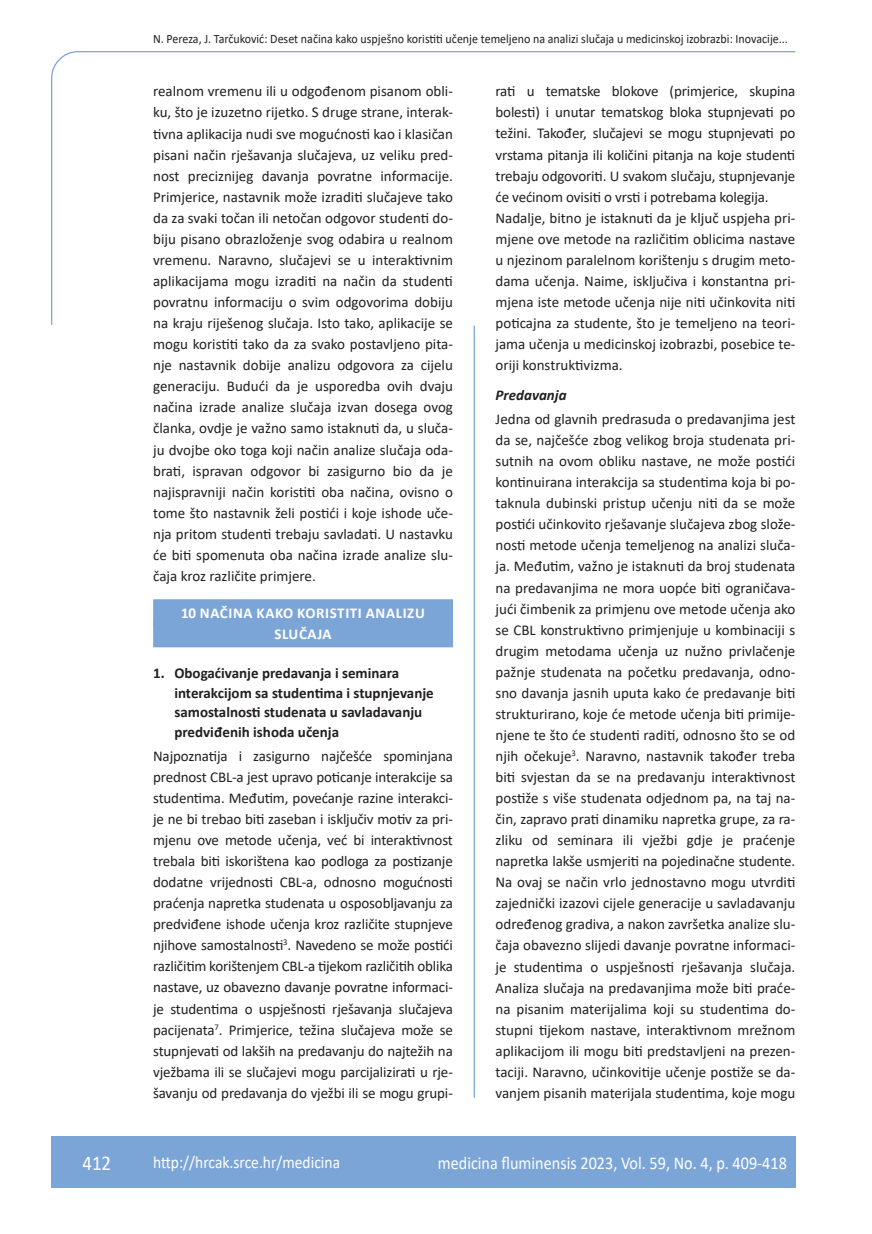
<style>
.page{position:relative;width:872px;height:1234px;background:#fff}
.page>*{position:absolute;margin:0;border:0;box-sizing:border-box;transform-origin:0 0}
.t1{font:21px "Calibri";color:#fff;scale:.9 1}
.t2{font:18px "Calibri";color:#fff;scale:.9 1}
.t3{font:17.25px "Calibri";color:#fff;scale:.9 1}
.osnovni_tekst{font:15px/21px "Calibri";letter-spacing:-.01em;color:#231f20;text-align:justify}
.podnaslov{font:700 15px/19.5px "Calibri";color:#231f20}
.naslov_ruler{font:700 15px "Calibri";letter-spacing:.04em;color:#fff}
.podpodnaslov{font:italic 700 15px "Calibri";color:#231f20}
.glava{font:12.75px "Calibri";color:#231f20;scale:.94 1}
</style>
<div class="page">
<svg style="left:51px;top:51px;width:745px;height:274px"></svg>
<hr style="left:473px;top:325px;width:2px;height:772px;background:#7ca5d7">
<div style="left:51px;top:1135px;width:744px;height:51px;background:#7ca5d7"></div>
<div style="left:153px;top:599px;width:300px;height:27px;background:#7ca5d7"></div>
<div style="left:153px;top:620px;width:300px;height:27px;background:#7ca5d7"></div>
<p class="glava" style="left:153px;top:29px;width:677px">N. Pereza, J. Tarčuković: Deset načina kako uspješno koristiti učenje temeljeno na analizi slučaja u medicinskoj izobrazbi: Inovacije...</p>
<p class="osnovni_tekst" style="left:153px;top:80px;width:301px">realnom vremenu ili u odgođenom pisanom obli&shy;ku, što je izuzetno rijetko. S druge strane, interak&shy;tivna aplikacija nudi sve mogućnosti kao i klasičan pisani način rješavanja slučajeva, uz veliku pred&shy;nost preciznijeg davanja povratne informacije.<br>Primjerice, nastavnik može izraditi slučajeve tako da za svaki točan ili netočan odgovor studenti do&shy;biju pisano obrazloženje svog odabira u realnom vremenu. Naravno, slučajevi se u interaktivnim aplikacijama mogu izraditi na način da studenti povratnu informaciju o svim odgovorima dobiju na kraju riješenog slučaja. Isto tako, aplikacije se mogu koristiti tako da za svako postavljeno pita&shy;nje nastavnik dobije analizu odgovora za cijelu generaciju. Budući da je usporedba ovih dvaju načina izrade analize slučaja izvan dosega ovog članka, ovdje je važno samo istaknuti da, u sluča&shy;ju dvojbe oko toga koji način analize slučaja oda&shy;brati, ispravan odgovor bi zasigurno bio da je najispravniji način koristiti oba načina, ovisno o tome što nastavnik želi postići i koje ishode uče&shy;nja pritom studenti trebaju savladati. U nastavku će biti spomenuta oba načina izrade analize slu&shy;čaja kroz različite primjere.</p>
<p class="naslov_ruler" style="left:181px;top:602px;width:245px">10 NAČINA KAKO KORISTITI ANALIZU</p>
<p class="naslov_ruler" style="left:274px;top:623px;width:59px">SLUČAJA</p>
<p class="podnaslov" style="left:174px;top:663px;width:261px;text-indent:-21px">1. Obogaćivanje predavanja i seminara interakcijom sa studentima i stupnjevanje samostalnosti studenata u savladavanju predviđenih ishoda učenja</p>
<p class="osnovni_tekst" style="left:153px;top:744px;width:301px">Najpoznatija i zasigurno najčešće spominjana prednost CBL-a jest upravo poticanje interakcije sa studentima. Međutim, povećanje razine interakci&shy;je ne bi trebao biti zaseban i isključiv motiv za pri&shy;mjenu ove metode učenja, već bi interaktivnost trebala biti iskorištena kao podloga za postizanje dodatne vrijednosti CBL-a, odnosno mogućnosti praćenja napretka studenata u osposobljavanju za predviđene ishode učenja kroz različite stupnjeve njihove samostalnosti<sup>3</sup>. Navedeno se može postići različitim korištenjem CBL-a tijekom različitih oblika nastave, uz obavezno davanje povratne informaci&shy;je studentima o uspješnosti rješavanja slučajeva pacijenata<sup>7</sup>. Primjerice, težina slučajeva može se stupnjevati od lakših na predavanju do najtežih na vježbama ili se slučajevi mogu parcijalizirati u rje&shy;šavanju od predavanja do vježbi ili se mogu grupi-</p>
<p class="osnovni_tekst" style="left:495px;top:80px;width:301px">rati u tematske blokove (primjerice, skupina bolesti) i unutar tematskog bloka stupnjevati po težini. Također, slučajevi se mogu stupnjevati po vrstama pitanja ili količini pitanja na koje studenti trebaju odgovoriti. U svakom slučaju, stupnjevanje će većinom ovisiti o vrsti i potrebama kolegija.</p>
<p class="osnovni_tekst" style="left:495px;top:207px;width:301px">Nadalje, bitno je istaknuti da je ključ uspjeha pri&shy;mjene ove metode na različitim oblicima nastave u njezinom paralelnom korištenju s drugim meto&shy;dama učenja. Naime, isključiva i konstantna pri&shy;mjena iste metode učenja nije niti učinkovita niti poticajna za studente, što je temeljeno na teori&shy;jama učenja u medicinskoj izobrazbi, posebice te&shy;oriji konstruktivizma.</p>
<p class="podpodnaslov" style="left:495px;top:384px;width:73px">Predavanja</p>
<p class="osnovni_tekst" style="left:495px;top:408px;width:301px">Jedna od glavnih predrasuda o predavanjima jest da se, najčešće zbog velikog broja studenata pri&shy;sutnih na ovom obliku nastave, ne može postići kontinuirana interakcija sa studentima koja bi po&shy;taknula dubinski pristup učenju niti da se može postići učinkovito rješavanje slučajeva zbog slože&shy;nosti metode učenja temeljenog na analizi sluča&shy;ja. Međutim, važno je istaknuti da broj studenata na predavanjima ne mora uopće biti ograničava&shy;jući čimbenik za primjenu ove metode učenja ako se CBL konstruktivno primjenjuje u kombinaciji s drugim metodama učenja uz nužno privlačenje pažnje studenata na početku predavanja, odno&shy;sno davanja jasnih uputa kako će predavanje biti strukturirano, koje će metode učenja biti primije&shy;njene te što će studenti raditi, odnosno što se od njih očekuje<sup>3</sup>. Naravno, nastavnik također treba biti svjestan da se na predavanju interaktivnost postiže s više studenata odjednom pa, na taj na&shy;čin, zapravo prati dinamiku napretka grupe, za ra&shy;zliku od seminara ili vježbi gdje je praćenje napretka lakše usmjeriti na pojedinačne studente.<br>Na ovaj se način vrlo jednostavno mogu utvrditi zajednički izazovi cijele generacije u savladavanju određenog gradiva, a nakon završetka analize slu&shy;čaja obavezno slijedi davanje povratne informaci&shy;je studentima o uspješnosti rješavanja slučaja.<br>Analiza slučaja na predavanjima može biti praće&shy;na pisanim materijalima koji su studentima do&shy;stupni tijekom nastave, interaktivnom mrežnom aplikacijom ili mogu biti predstavljeni na prezen&shy;taciji. Naravno, učinkovitije učenje postiže se da&shy;vanjem pisanih materijala studentima, koje mogu</p>
<p class="t1" style="left:82px;top:1147px;width:33px">412</p>
<p class="t3" style="left:153px;top:1149px;width:209px">http://hrcak.srce.hr/medicina</p>
<p class="t2" style="left:438px;top:1149px;width:389px">medicina fluminensis 2023, Vol. 59, No. 4, p. 409-418</p>
</div>
